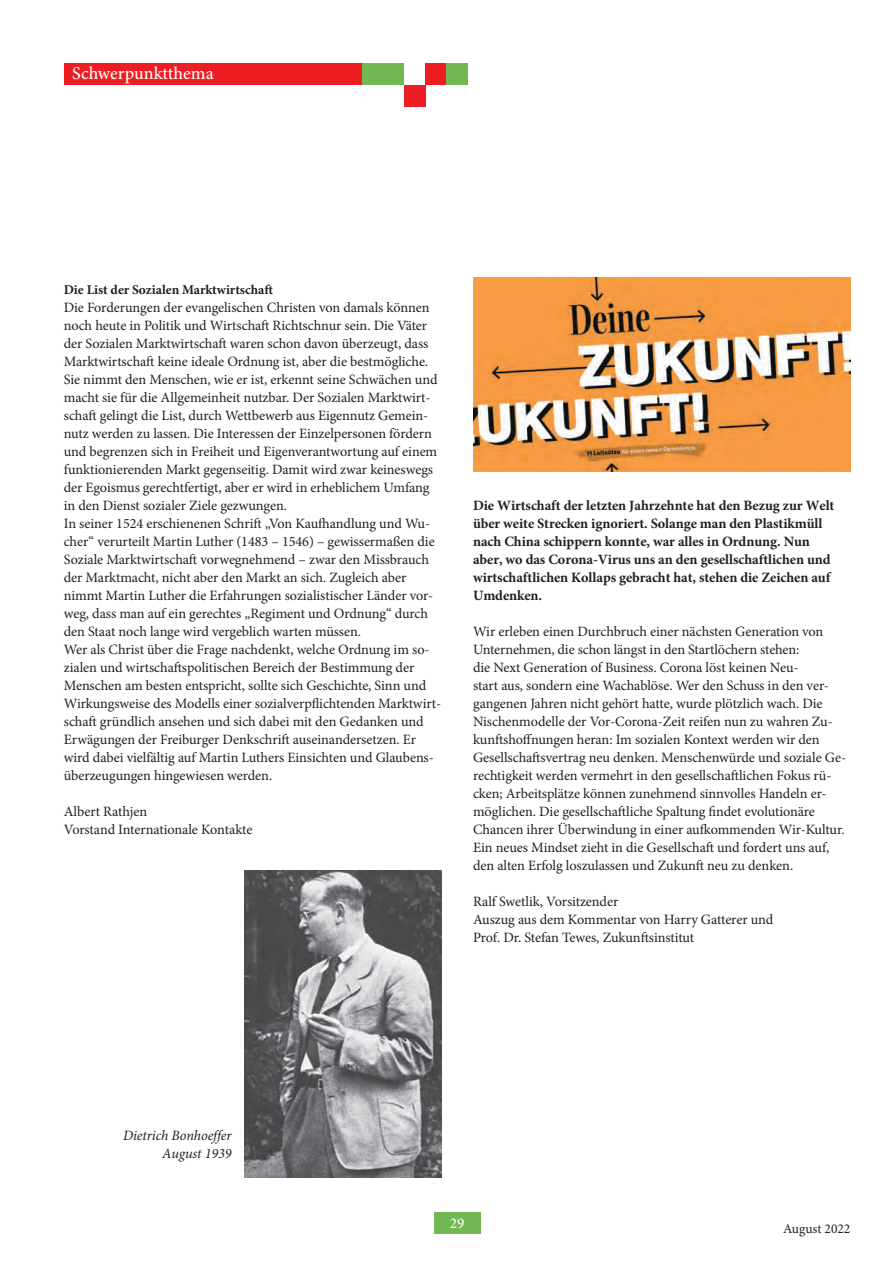
<style>
.page{position:relative;width:893px;height:1263px;background:#fff}
.page>*{position:absolute;margin:0;border:0;box-sizing:border-box;transform-origin:0 0}
.t1{font:500 18px "Minion Pro";color:#fff}
.t2{font:500 15px "Minion Pro";color:#fff}
.t3{font:14.25px/18px "Minion Pro";letter-spacing:-.005em;color:#231f20}
.t4{font:700 14.25px/18px "Minion Pro";letter-spacing:-.005em;color:#231f20}
.t5{font:italic 14.25px/18px "Minion Pro";letter-spacing:-.005em;color:#231f20;text-align:right}
.t6{font:700 13.5px "Minion Pro";letter-spacing:-.005em;color:#231f20}
.t7{font:13.5px "Minion Pro";color:#231f20}
</style>
<div class="page">
<div style="left:434px;top:1212px;width:46px;height:21px;background:#71b853"></div>
<div style="left:361px;top:64px;width:43px;height:21px;background:#71b853"></div>
<div style="left:404px;top:85px;width:21px;height:21px;background:#ee1d23"></div>
<div style="left:425px;top:64px;width:21px;height:21px;background:#ee1d23"></div>
<div style="left:64px;top:64px;width:297px;height:21px;background:#ee1d23"></div>
<div style="left:446px;top:64px;width:22px;height:21px;background:#71b853"></div>
<img style="left:473px;top:277px;width:377px;height:195px">
<img style="left:244px;top:870px;width:197px;height:307px">
<p class="t1" style="left:72px;top:62px;width:143px">Schwerpunktthema</p>
<p class="t6" style="left:64px;top:281px;width:211px">Die List der Sozialen Marktwirtschaft</p>
<p class="t3" style="left:64px;top:299px;width:379px">Die Forderungen der evangelischen Christen von damals können noch heute in Politik und Wirtschaft Richtschnur sein. Die Väter der Sozialen Marktwirtschaft waren schon davon überzeugt, dass Marktwirtschaft keine ideale Ordnung ist, aber die bestmögliche.<br>Sie nimmt den Menschen, wie er ist, erkennt seine Schwächen und macht sie für die Allgemeinheit nutzbar. Der Sozialen Marktwirt&shy;schaft gelingt die List, durch Wettbewerb aus Eigennutz Gemein&shy;nutz werden zu lassen. Die Interessen der Einzelpersonen fördern und begrenzen sich in Freiheit und Eigenverantwortung auf einem funktionierenden Markt gegenseitig. Damit wird zwar keineswegs der Egoismus gerechtfertigt, aber er wird in erheblichem Umfang in den Dienst sozialer Ziele gezwungen.<br>In seiner 1524 erschienenen Schrift „Von Kaufhandlung und Wu&shy;cher“ verurteilt Martin Luther (1483 – 1546) – gewissermaßen die Soziale Marktwirtschaft vorwegnehmend – zwar den Missbrauch der Marktmacht, nicht aber den Markt an sich. Zugleich aber nimmt Martin Luther die Erfahrungen sozialistischer Länder vor&shy;weg, dass man auf ein gerechtes „Regiment und Ordnung“ durch den Staat noch lange wird vergeblich warten müssen.<br>Wer als Christ über die Frage nachdenkt, welche Ordnung im so&shy;zialen und wirtschaftspolitischen Bereich der Bestimmung der Menschen am besten entspricht, sollte sich Geschichte, Sinn und Wirkungsweise des Modells einer sozialverpflichtenden Marktwirt&shy;schaft gründlich ansehen und sich dabei mit den Gedanken und Erwägungen der Freiburger Denkschrift auseinandersetzen. Er wird dabei vielfältig auf Martin Luthers Einsichten und Glaubens&shy;überzeugungen hingewiesen werden.</p>
<p class="t3" style="left:64px;top:803px;width:190px">Albert Rathjen<br>Vorstand Internationale Kontakte</p>
<p class="t4" style="left:473px;top:497px;width:363px">Die Wirtschaft der letzten Jahrzehnte hat den Bezug zur Welt über weite Strecken ignoriert. Solange man den Plastikmüll nach China schippern konnte, war alles in Ordnung. Nun aber, wo das Corona-Virus uns an den gesellschaftlichen und wirtschaftlichen Kollaps gebracht hat, stehen die Zeichen auf Umdenken.</p>
<p class="t3" style="left:473px;top:623px;width:375px">Wir erleben einen Durchbruch einer nächsten Generation von Unternehmen, die schon längst in den Startlöchern stehen:<br>die Next Generation of Business. Corona löst keinen Neu-<br>start aus, sondern eine Wachablöse. Wer den Schuss in den ver&shy;gangenen Jahren nicht gehört hatte, wurde plötzlich wach. Die Nischenmodelle der Vor-Corona-Zeit reifen nun zu wahren Zu&shy;kunftshoffnungen heran: Im sozialen Kontext werden wir den Gesellschaftsvertrag neu denken. Menschenwürde und soziale Ge&shy;rechtigkeit werden vermehrt in den gesellschaftlichen Fokus rü&shy;cken; Arbeitsplätze können zunehmend sinnvolles Handeln er&shy;möglichen. Die gesellschaftliche Spaltung findet evolutionäre Chancen ihrer Überwindung in einer aufkommenden Wir-Kultur.<br>Ein neues Mindset zieht in die Gesellschaft und fordert uns auf, den alten Erfolg loszulassen und Zukunft neu zu denken.</p>
<p class="t3" style="left:473px;top:893px;width:302px">Ralf Swetlik, Vorsitzender<br>Auszug aus dem Kommentar von Harry Gatterer und<br>Prof. Dr. Stefan Tewes, Zukunftsinstitut</p>
<p class="t5" style="left:123px;top:1127px;width:110px">Dietrich Bonhoeffer<br>August 1939</p>
<p class="t2" style="left:450px;top:1213px;width:16px">29</p>
<p class="t7" style="left:783px;top:1219px;width:69px">August 2022</p>
</div>
